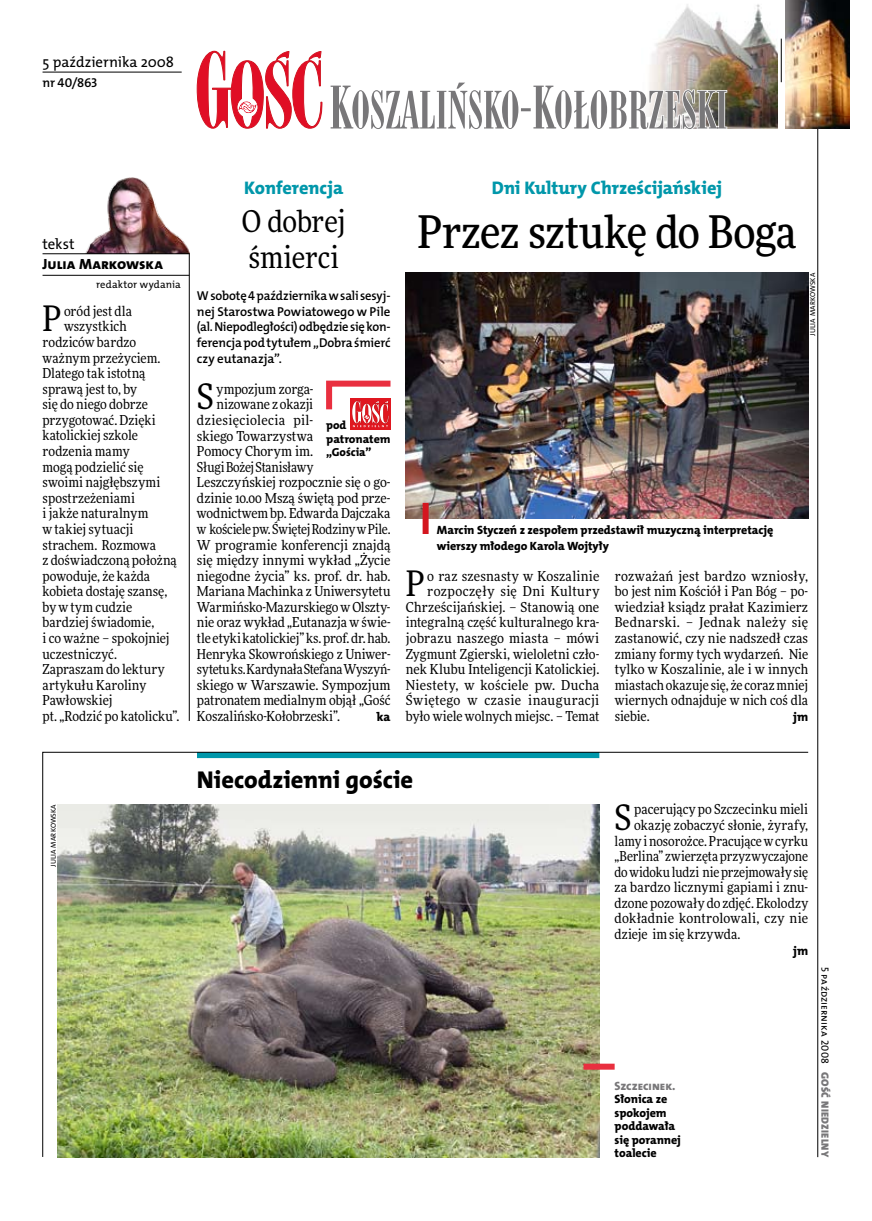
<style>
.page{position:relative;width:872px;height:1221px;background:#fff}
.page>*{position:absolute;margin:0;border:0;box-sizing:border-box;transform-origin:0 0}
.t1{font:500 45px "Freeday Narrow";letter-spacing:-.015em;color:#000}
.t2{font:35.25px "Freeday Narrow News";color:#000}
.t3{font:30px/36px "Freeday Narrow News";letter-spacing:-.005em;color:#000}
.t4{font:24.45px "The Mix HP8 Ex Bld";letter-spacing:.005em;color:#000}
.t5{font:18.3px "The Mix HP8 Ex Bld";letter-spacing:-.005em;color:#0097aa}
.t6{font:14.85px "The Mix HP5 Plain";color:#000}
.t7{font:14.85px "The Mix HP8 Ex Bld";color:#000}
.t8{font:13.8px/15.6px "Freeday Narrow News";color:#000;text-align:right}
.t9{font:13.8px "Freeday Narrow News";letter-spacing:.025em;color:#000}
.t10{font:12.9px/15.6px "The Mix HP6 Se Bld";letter-spacing:-.01em;color:#000;text-align:justify}
.t11{font:12.45px "The Mix HP8 Ex Bld";color:#000}
.t12{font:12px/13.5px "The Mix HP8 Ex Bld";letter-spacing:-.005em;color:#000}
.t13{font:12px "The Mix HP8 Ex Bld";letter-spacing:-.005em;color:#787779}
.t14{font:11.7px/13.5px "The Mix HP8 Ex Bld";letter-spacing:-.005em;color:#000}
.t15{font:10.5px "The Mix HP5 Plain";letter-spacing:.01em;color:#000}
.t16{font:10.5px "The Mix HP9 Blk";letter-spacing:.025em;color:#787779}
.t17{font:7.2px "The Mix HP5 Plain";letter-spacing:.015em;color:#000}
</style>
<div class="page">
<hr style="left:817px;top:72px;width:1px;height:1084px;background:#000">
<hr style="left:781px;top:39px;width:1px;height:43px;background:#000">
<svg style="left:42px;top:751px;width:766px;height:406px"></svg>
<img style="left:649px;top:4px;width:128px;height:124px">
<hr style="left:43px;top:72px;width:139px;height:1px;background:#000">
<img style="left:785px;top:0;width:65px;height:128px">
<img style="left:85px;top:177px;width:104px;height:76px">
<hr style="left:43px;top:253px;width:146px;height:1px;background:#000">
<hr style="left:43px;top:275px;width:146px;height:1px;background:#000">
<hr style="left:189px;top:253px;width:1px;height:468px;background:#000">
<svg style="left:197px;top:51px;width:125px;height:78px"></svg>
<svg style="left:330px;top:83px;width:398px;height:46px"></svg>
<img style="left:57px;top:804px;width:542px;height:352px">
<img style="left:406px;top:273px;width:402px;height:245px">
<div style="left:422px;top:503px;width:6px;height:31px;background:#d4151f"></div>
<div style="left:583px;top:1063px;width:31px;height:6px;background:#e92f3f"></div>
<svg style="left:350px;top:427px;width:40px;height:2px"></svg>
<svg style="left:326px;top:380px;width:65px;height:47px"></svg>
<p class="t6" style="left:43px;top:53px;width:133px">5 października 2008</p>
<p class="t10" style="left:43px;top:75px;width:56px">nr 40/863</p>
<p class="t6" style="left:43px;top:234px;width:33px">tekst</p>
<p class="t7" style="left:43px;top:254px;width:122px">Julia Markowska</p>
<p class="t15" style="left:96px;top:278px;width:86px">redaktor wydania</p>
<h2 class="t2" style="left:43px;top:297px;width:21px">P</h2>
<p class="t8" style="left:64px;top:303px;width:69px">oród jest dla</p>
<p class="t8" style="left:64px;top:318px;width:64px">wszystkich</p>
<p class="t8" style="left:43px;top:334px;width:95px">rodziców bardzo</p>
<p class="t8" style="left:43px;top:350px;width:119px">ważnym przeżyciem.</p>
<p class="t8" style="left:43px;top:365px;width:104px">Dlatego tak istotną</p>
<p class="t8" style="left:43px;top:381px;width:96px">sprawą jest to, by</p>
<p class="t8" style="left:43px;top:396px;width:107px">się do niego dobrze</p>
<p class="t8" style="left:43px;top:412px;width:115px">przygotować. Dzięki</p>
<p class="t8" style="left:43px;top:427px;width:97px">katolickiej szkole</p>
<p class="t8" style="left:43px;top:443px;width:88px">rodzenia mamy</p>
<p class="t8" style="left:43px;top:459px;width:102px">mogą podzielić się</p>
<p class="t8" style="left:43px;top:474px;width:119px">swoimi najgłębszymi</p>
<p class="t8" style="left:43px;top:490px;width:94px">spostrzeżeniami</p>
<p class="t8" style="left:43px;top:505px;width:107px">i jakże naturalnym</p>
<p class="t8" style="left:43px;top:521px;width:92px">w takiej sytuacji</p>
<p class="t8" style="left:43px;top:536px;width:115px">strachem. Rozmowa</p>
<p class="t8" style="left:43px;top:552px;width:136px">z doświadczoną położną</p>
<p class="t8" style="left:43px;top:568px;width:109px">powoduje, że każda</p>
<p class="t8" style="left:43px;top:583px;width:126px">kobieta dostaję szansę,</p>
<p class="t8" style="left:43px;top:599px;width:91px">by w tym cudzie</p>
<p class="t8" style="left:43px;top:614px;width:113px">bardziej świadomie,</p>
<p class="t8" style="left:43px;top:630px;width:128px">i co ważne – spokojniej</p>
<p class="t8" style="left:43px;top:645px;width:76px">uczestniczyć.</p>
<p class="t8" style="left:43px;top:661px;width:123px">Zapraszam do lektury</p>
<p class="t8" style="left:43px;top:676px;width:105px">artykułu Karoliny</p>
<p class="t8" style="left:43px;top:692px;width:71px">Pawłowskiej</p>
<p class="t8" style="left:43px;top:708px;width:138px">pt. „Rodzić po katolicku”.</p>
<h3 class="t5" style="left:244px;top:175px;width:100px">Konferencja</h3>
<h3 class="t3" style="left:242px;top:203px;width:105px">O dobrej śmierci</h3>
<p class="t10" style="left:197px;top:288px;width:195px">Wsobotę 4 października wsali sesyj&shy;nej Starostwa Powiatowego w Pile (al. Niepodległości) odbędzie się kon&shy;ferencja pod tytułem „Dobra śmierć czy eutanazja”.</p>
<h2 class="t2" style="left:197px;top:375px;width:19px">S</h2>
<p class="t8" style="left:217px;top:381px;width:98px">ympozjum zorga-</p>
<p class="t8" style="left:217px;top:396px;width:98px">nizowane z okazji</p>
<p class="t9" style="left:197px;top:411px;width:118px">dziesięciolecia pil-</p>
<p class="t8" style="left:197px;top:427px;width:118px">skiego Towarzystwa</p>
<p class="t8" style="left:197px;top:443px;width:118px">Pomocy Chorym im.</p>
<p class="t8" style="left:197px;top:459px;width:118px">Sługi Bożej Stanisławy</p>
<p class="t8" style="left:197px;top:474px;width:195px">Leszczyńskiej rozpocznie się o go-</p>
<p class="t8" style="left:197px;top:490px;width:195px">dzinie 10.00 Mszą świętą pod prze-</p>
<p class="t8" style="left:197px;top:505px;width:195px">wodnictwem bp. Edwarda Dajczaka</p>
<p class="t8" style="left:197px;top:521px;width:195px">w kościele pw. Świętej Rodziny wPile.</p>
<p class="t8" style="left:197px;top:536px;width:195px">W programie konferencji znajdą</p>
<p class="t8" style="left:197px;top:552px;width:195px">się między innymi wykład „Życie</p>
<p class="t8" style="left:197px;top:568px;width:195px">niegodne życia” ks. prof. dr. hab.</p>
<p class="t8" style="left:197px;top:583px;width:195px">Mariana Machinka z Uniwersytetu</p>
<p class="t8" style="left:197px;top:599px;width:195px">Warmińsko-Mazurskiego w Olszty-</p>
<p class="t8" style="left:197px;top:614px;width:195px">nie oraz wykład „Eutanazja w świe-</p>
<p class="t8" style="left:197px;top:630px;width:195px">tle etyki katolickiej” ks. prof. dr. hab.</p>
<p class="t8" style="left:197px;top:645px;width:195px">Henryka Skowrońskiego z Uniwer-</p>
<p class="t8" style="left:197px;top:661px;width:195px">sytetu ks. Kardynała Stefana Wyszyń-</p>
<p class="t8" style="left:197px;top:677px;width:195px">skiego w Warszawie. Sympozjum</p>
<p class="t8" style="left:197px;top:692px;width:195px">patronatem medialnym objął „Gość</p>
<p class="t8" style="left:197px;top:708px;width:144px">Koszalińsko-Kołobrzeski”.</p>
<p class="t11" style="left:377px;top:708px;width:15px">ka</p>
<p class="t14" style="left:326px;top:418px;width:66px">pod patronatem „Gościa”</p>
<h3 class="t5" style="left:492px;top:175px;width:232px">Dni Kultury Chrześcijańskiej</h3>
<h1 class="t1" style="left:417px;top:204px;width:380px">Przez sztukę do Boga</h1>
<p class="t17" style="left:808px;top:335px;width:64px;rotate:-90deg">Julia Markowska</p>
<p class="t12" style="left:437px;top:522px;width:338px;line-height:15.6px">Marcin Styczeń z zespołem przedstawił muzyczną interpretację wierszy młodego Karola Wojtyły</p>
<p class="t8" style="left:406px;top:568px;width:195px">o raz szesnasty w Koszalinie rozpoczęły się Dni Kultury<br>Chrześcijańskiej. – Stanowią one integralną część kulturalnego kra&shy;jobrazu naszego miasta – mówi<br>Zygmunt Zgierski, wieloletni czło&shy;nek Klubu Inteligencji Katolickiej.<br>Niestety, w kościele pw. Ducha<br>Świętego w czasie inauguracji było wiele wolnych miejsc. – Temat</p>
<p class="t8" style="left:614px;top:568px;width:195px;text-align:justify">rozważań jest bardzo wzniosły, bo jest nim Kościół i Pan Bóg – po&shy;wiedział ksiądz prałat Kazimierz Bednarski. – Jednak należy się zastanowić, czy nie nadszedł czas zmiany formy tych wydarzeń. Nie tylko w Koszalinie, ale i w innych miastach okazuje się, że coraz mniej wiernych odnajduje w nich coś dla siebie.</p>
<h2 class="t2" style="left:406px;top:562px;width:21px">P</h2>
<p class="t11" style="left:793px;top:708px;width:17px">jm</p>
<p class="t17" style="left:49px;top:866px;width:64px;rotate:-90deg">Julia Markowska</p>
<h3 class="t4" style="left:197px;top:764px;width:218px">Niecodzienni goście</h3>
<h2 class="t2" style="left:614px;top:795px;width:19px">S</h2>
<p class="t8" style="left:634px;top:801px;width:175px">pacerujący po Szczecinku mieli</p>
<p class="t8" style="left:634px;top:817px;width:175px">okazję zobaczyć słonie, żyrafy,</p>
<p class="t8" style="left:614px;top:832px;width:195px">lamy i nosorożce. Pracujące wcyrku</p>
<p class="t8" style="left:614px;top:848px;width:195px">„Berlina” zwierzęta przyzwyczajone</p>
<p class="t8" style="left:614px;top:863px;width:195px">do widoku ludzi nie przejmowały się</p>
<p class="t8" style="left:614px;top:879px;width:195px">za bardzo licznymi gapiami i znu-</p>
<p class="t8" style="left:614px;top:895px;width:195px">dzone pozowały do zdjęć. Ekolodzy</p>
<p class="t8" style="left:614px;top:910px;width:195px">dokładnie kontrolowali, czy nie</p>
<p class="t8" style="left:614px;top:926px;width:127px">dzieje im się krzywda.</p>
<p class="t11" style="left:793px;top:942px;width:17px">jm</p>
<p class="t13" style="left:614px;top:1077px;width:62px">Szczecinek.</p>
<p class="t12" style="left:614px;top:1092px;width:68px">Słonica ze spokojem poddawała się porannej toalecie</p>
<p class="t15" style="left:832px;top:966px;width:98px;rotate:90deg">5 października 2008</p>
<p class="t16" style="left:832px;top:1071px;width:87px;rotate:90deg">Gość Niedzielny</p>
</div>
